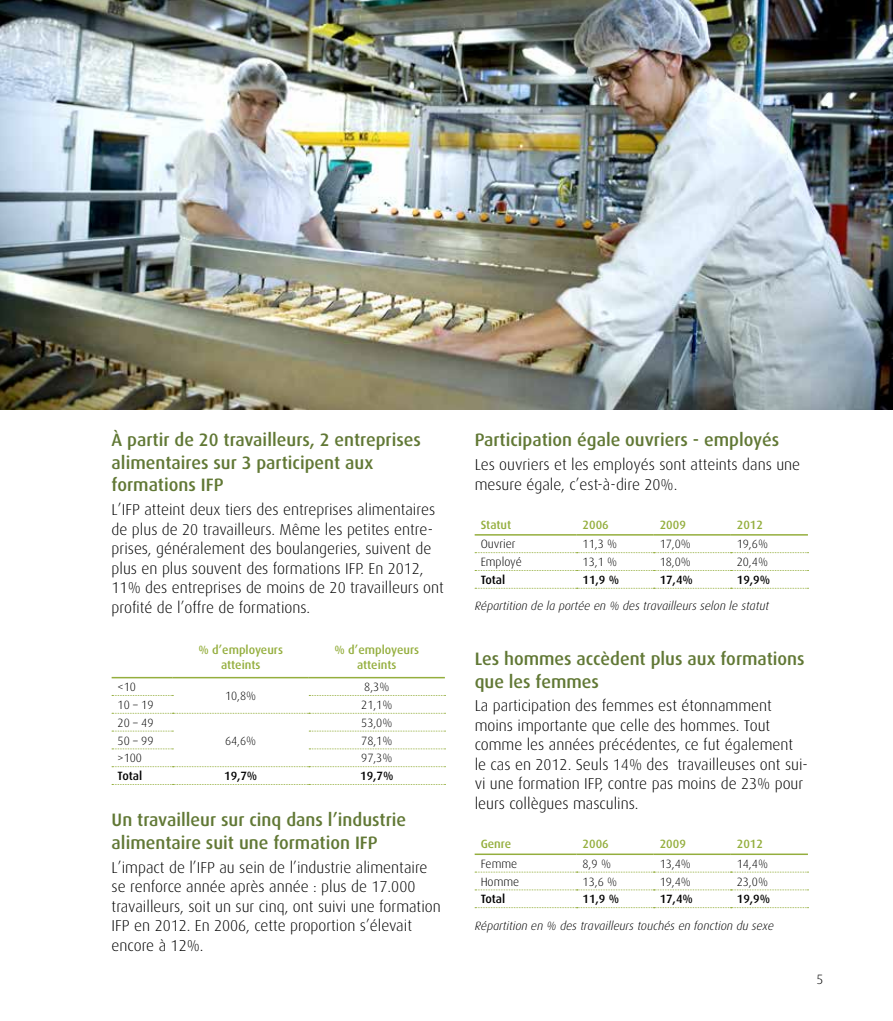
<style>
.page{position:relative;width:893px;height:1021px;background:#fff}
.page>*{position:absolute;margin:0;border:0;box-sizing:border-box;transform-origin:0 0}
.t1{font:500 18px/22.5px "Dax";color:#617835}
.t2{font:300 15.75px/19.5px "Dax";color:#000}
.t3{font:300 13.5px "Dax";color:#000}
.t4{font:300 12px "Dax";color:#000}
.t5{font:italic 300 12px "Dax";color:#000}
.t6{font:500 12px/15px "Dax";color:#94ae3d;text-align:center}
.t7{font:500 12px "Dax";color:#000}
</style>
<div class="page">
<img style="left:0;top:0;width:893px;height:410px">
<hr style="left:112px;top:677px;width:61px;height:1px;background:#94ae3d">
<hr style="left:173px;top:677px;width:136px;height:1px;background:#94ae3d">
<hr style="left:309px;top:677px;width:136px;height:1px;background:#94ae3d">
<svg style="left:112px;top:695px;width:61px;height:1px"></svg>
<svg style="left:309px;top:695px;width:136px;height:1px"></svg>
<svg style="left:112px;top:713px;width:333px;height:1px"></svg>
<svg style="left:112px;top:730px;width:61px;height:1px"></svg>
<svg style="left:309px;top:730px;width:136px;height:1px"></svg>
<svg style="left:112px;top:748px;width:61px;height:1px"></svg>
<svg style="left:309px;top:748px;width:136px;height:1px"></svg>
<svg style="left:112px;top:766px;width:333px;height:1px"></svg>
<svg style="left:112px;top:784px;width:333px;height:1px"></svg>
<hr style="left:475px;top:534px;width:102px;height:1px;background:#94ae3d">
<hr style="left:577px;top:534px;width:77px;height:1px;background:#94ae3d">
<hr style="left:654px;top:534px;width:77px;height:1px;background:#94ae3d">
<hr style="left:731px;top:534px;width:77px;height:1px;background:#94ae3d">
<svg style="left:475px;top:552px;width:333px;height:1px"></svg>
<svg style="left:475px;top:570px;width:333px;height:1px"></svg>
<svg style="left:475px;top:588px;width:333px;height:1px"></svg>
<hr style="left:475px;top:853px;width:102px;height:2px;background:#94ae3d">
<hr style="left:577px;top:853px;width:77px;height:2px;background:#94ae3d">
<hr style="left:654px;top:853px;width:77px;height:2px;background:#94ae3d">
<hr style="left:731px;top:853px;width:77px;height:2px;background:#94ae3d">
<svg style="left:475px;top:871px;width:333px;height:1px"></svg>
<svg style="left:475px;top:889px;width:333px;height:1px"></svg>
<svg style="left:475px;top:907px;width:333px;height:1px"></svg>
<p class="t1" style="left:112px;top:429px;width:311px">À partir de 20 travailleurs, 2 entreprises alimentaires sur 3 participent aux formations IFP</p>
<p class="t2" style="left:112px;top:500px;width:334px">L’IFP atteint deux tiers des entreprises alimentaires de plus de 20 travailleurs. Même les petites entre&shy;prises, généralement des boulangeries, suivent de plus en plus souvent des formations IFP. En 2012, 11% des entreprises de moins de 20 travailleurs ont profité de l’offre de formations.</p>
<p class="t6" style="left:199px;top:642px;width:86px">% d’employeurs atteints</p>
<p class="t6" style="left:335px;top:642px;width:86px">% d’employeurs atteints</p>
<p class="t4" style="left:118px;top:680px;width:20px">&lt;10</p>
<p class="t4" style="left:225px;top:689px;width:33px">10,8%</p>
<p class="t4" style="left:364px;top:680px;width:27px">8,3%</p>
<p class="t4" style="left:118px;top:698px;width:37px">10 – 19</p>
<p class="t4" style="left:361px;top:698px;width:33px">21,1%</p>
<p class="t4" style="left:118px;top:716px;width:37px">20 – 49</p>
<p class="t4" style="left:225px;top:734px;width:33px">64,6%</p>
<p class="t4" style="left:361px;top:716px;width:33px">53,0%</p>
<p class="t4" style="left:118px;top:734px;width:37px">50 – 99</p>
<p class="t4" style="left:361px;top:734px;width:33px">78,1%</p>
<p class="t4" style="left:118px;top:751px;width:26px">&gt;100</p>
<p class="t4" style="left:361px;top:751px;width:33px">97,3%</p>
<p class="t7" style="left:118px;top:769px;width:26px">Total</p>
<p class="t7" style="left:224px;top:769px;width:35px">19,7%</p>
<p class="t7" style="left:360px;top:769px;width:35px">19,7%</p>
<p class="t1" style="left:112px;top:809px;width:296px">Un travailleur sur cinq dans l’industrie alimentaire suit une formation IFP</p>
<p class="t2" style="left:112px;top:857px;width:331px">L’impact de l’IFP au sein de l’industrie alimentaire se renforce année après année : plus de 17.000 travailleurs, soit un sur cinq, ont suivi une formation IFP en 2012. En 2006, cette proportion s’élevait encore à 12%.</p>
<p class="t1" style="left:475px;top:429px;width:306px">Participation égale ouvriers - employés</p>
<p class="t2" style="left:475px;top:455px;width:327px">Les ouvriers et les employés sont atteints dans une mesure égale, c’est-à-dire 20%.</p>
<p class="t6" style="left:481px;top:517px;width:32px">Statut</p>
<p class="t6" style="left:583px;top:517px;width:28px">2006</p>
<p class="t6" style="left:660px;top:517px;width:28px">2009</p>
<p class="t6" style="left:737px;top:517px;width:28px">2012</p>
<p class="t4" style="left:481px;top:537px;width:36px">Ouvrier</p>
<p class="t4" style="left:583px;top:537px;width:36px">11,3 %</p>
<p class="t4" style="left:660px;top:537px;width:33px">17,0%</p>
<p class="t4" style="left:737px;top:537px;width:33px">19,6%</p>
<p class="t4" style="left:481px;top:555px;width:43px">Employé</p>
<p class="t4" style="left:583px;top:555px;width:36px">13,1 %</p>
<p class="t4" style="left:660px;top:555px;width:33px">18,0%</p>
<p class="t4" style="left:737px;top:555px;width:33px">20,4%</p>
<p class="t7" style="left:481px;top:573px;width:26px">Total</p>
<p class="t7" style="left:583px;top:573px;width:38px">11,9 %</p>
<p class="t7" style="left:660px;top:573px;width:35px">17,4%</p>
<p class="t7" style="left:737px;top:573px;width:35px">19,9%</p>
<p class="t5" style="left:475px;top:599px;width:296px">Répartition de la portée en % des travailleurs selon le statut</p>
<p class="t1" style="left:475px;top:647px;width:332px">Les hommes accèdent plus aux formations que les femmes</p>
<p class="t2" style="left:475px;top:696px;width:335px">La participation des femmes est étonnamment moins importante que celle des hommes. Tout comme les années précédentes, ce fut également le cas en 2012. Seuls 14% des travailleuses ont sui&shy;vi une formation IFP, contre pas moins de 23% pour leurs collègues masculins.</p>
<p class="t6" style="left:481px;top:836px;width:32px">Genre</p>
<p class="t6" style="left:583px;top:836px;width:28px">2006</p>
<p class="t6" style="left:660px;top:836px;width:28px">2009</p>
<p class="t6" style="left:737px;top:836px;width:28px">2012</p>
<p class="t4" style="left:481px;top:857px;width:38px">Femme</p>
<p class="t4" style="left:583px;top:857px;width:30px">8,9 %</p>
<p class="t4" style="left:660px;top:857px;width:33px">13,4%</p>
<p class="t4" style="left:737px;top:857px;width:33px">14,4%</p>
<p class="t4" style="left:481px;top:874px;width:40px">Homme</p>
<p class="t4" style="left:583px;top:874px;width:36px">13,6 %</p>
<p class="t4" style="left:660px;top:874px;width:33px">19,4%</p>
<p class="t4" style="left:737px;top:874px;width:33px">23,0%</p>
<p class="t7" style="left:481px;top:892px;width:26px">Total</p>
<p class="t7" style="left:583px;top:892px;width:38px">11,9 %</p>
<p class="t7" style="left:660px;top:892px;width:35px">17,4%</p>
<p class="t7" style="left:737px;top:892px;width:35px">19,9%</p>
<p class="t5" style="left:475px;top:919px;width:301px">Répartition en % des travailleurs touchés en fonction du sexe</p>
<p class="t3" style="left:816px;top:971px;width:8px">5</p>
</div>
